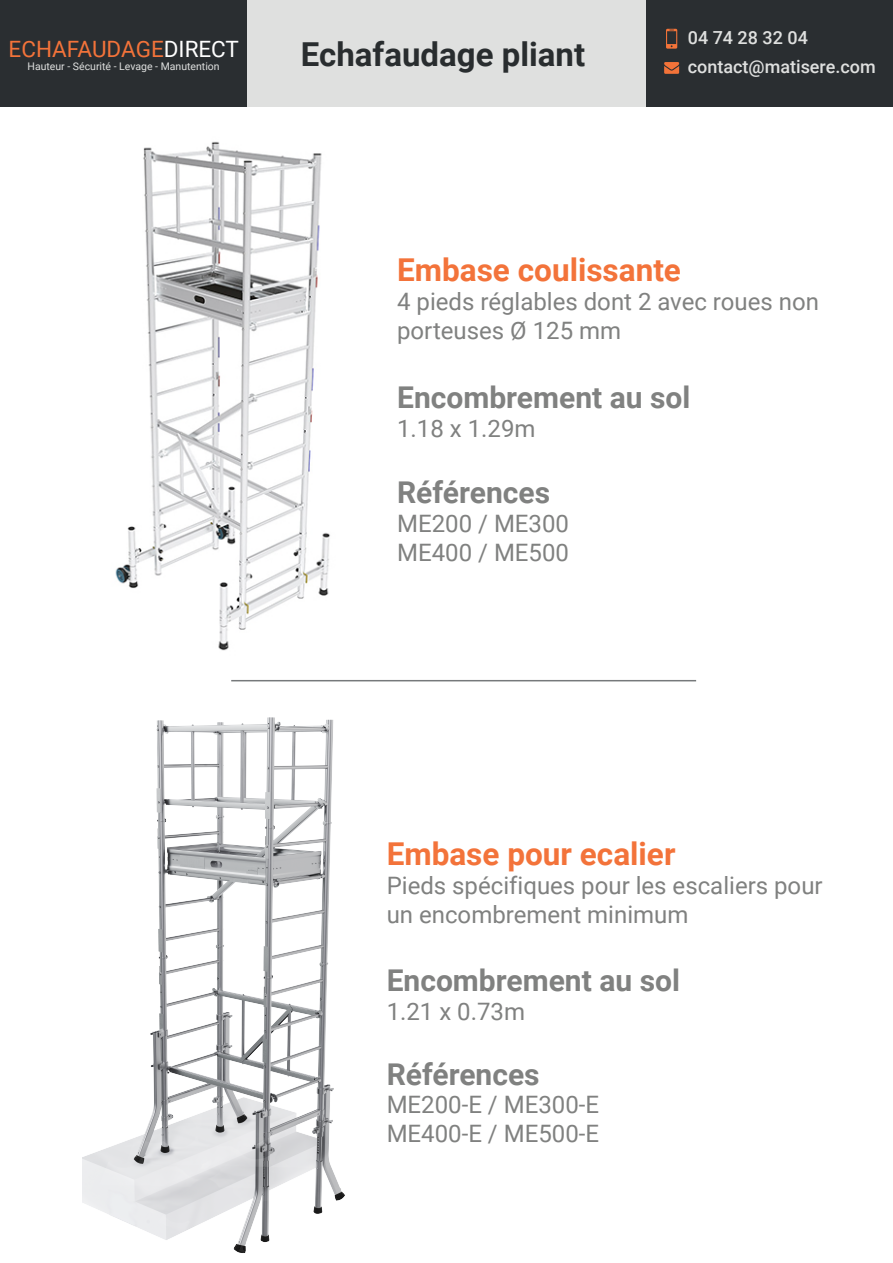
<style>
.page{position:relative;width:893px;height:1263px;background:#fff}
.page>*{position:absolute;margin:0;border:0;box-sizing:border-box;transform-origin:0 0}
.t1{font:700 33px "Roboto";color:#292d2f}
.t2{font:700 31.5px "Roboto";color:#f3733a}
.t3{font:700 30px "Roboto";color:#808180}
.t4{font:24px/28.8px "Roboto";color:#808180}
.t5{font:22.5px "Roboto";color:#f3733a}
.t6{font:500 18px/29.2px "Roboto";color:#dfe0df}
.t7{font:10.5px "Roboto";color:#dfe0df}
.s1{color:#fff}
</style>
<div class="page">
<img style="left:0;top:106px;width:529px;height:576px">
<img style="left:82px;top:717px;width:263px;height:536px">
<div style="left:247px;top:0;width:400px;height:106px;background:#dfe0df"></div>
<div style="left:0;top:0;width:247px;height:106px;background:#2a2e31"></div>
<div style="left:647px;top:0;width:246px;height:106px;background:#2a2e31"></div>
<svg style="left:666px;top:29px;width:11px;height:20px"></svg>
<svg style="left:664px;top:62px;width:15px;height:12px"></svg>
<hr style="left:231px;top:680px;width:465px;height:1px;background:#76797b">
<p class="t5" style="left:9px;top:33px;width:232px">ECHAFAUDAGE<span class="s1">DIRECT</span></p>
<p class="t7" style="left:28px;top:59px;width:194px">Hauteur - Sécurité - Levage - Manutention</p>
<h1 class="t1" style="left:301px;top:31px;width:286px">Echafaudage pliant</h1>
<p class="t6" style="left:688px;top:22px;width:190px">04 74 28 32 04 contact@matisere.com</p>
<h2 class="t2" style="left:397px;top:248px;width:285px">Embase coulissante</h2>
<p class="t4" style="left:397px;top:286px;width:423px">4 pieds réglables dont 2 avec roues non porteuses Ø 125 mm</p>
<p class="t3" style="left:397px;top:376px;width:295px">Encombrement au sol</p>
<p class="t4" style="left:397px;top:413px;width:140px">1.18 x 1.29m</p>
<p class="t3" style="left:397px;top:471px;width:154px">Références</p>
<p class="t4" style="left:397px;top:508px;width:173px">ME200 / ME300<br>ME400 / ME500</p>
<h2 class="t2" style="left:387px;top:832px;width:290px">Embase pour ecalier</h2>
<p class="t4" style="left:387px;top:870px;width:437px">Pieds spécifiques pour les escaliers pour un encombrement minimum</p>
<p class="t3" style="left:387px;top:959px;width:295px">Encombrement au sol</p>
<p class="t4" style="left:387px;top:996px;width:140px">1.21 x 0.73m</p>
<p class="t3" style="left:387px;top:1053px;width:154px">Références</p>
<p class="t4" style="left:387px;top:1090px;width:214px">ME200-E / ME300-E<br>ME400-E / ME500-E</p>
</div>
